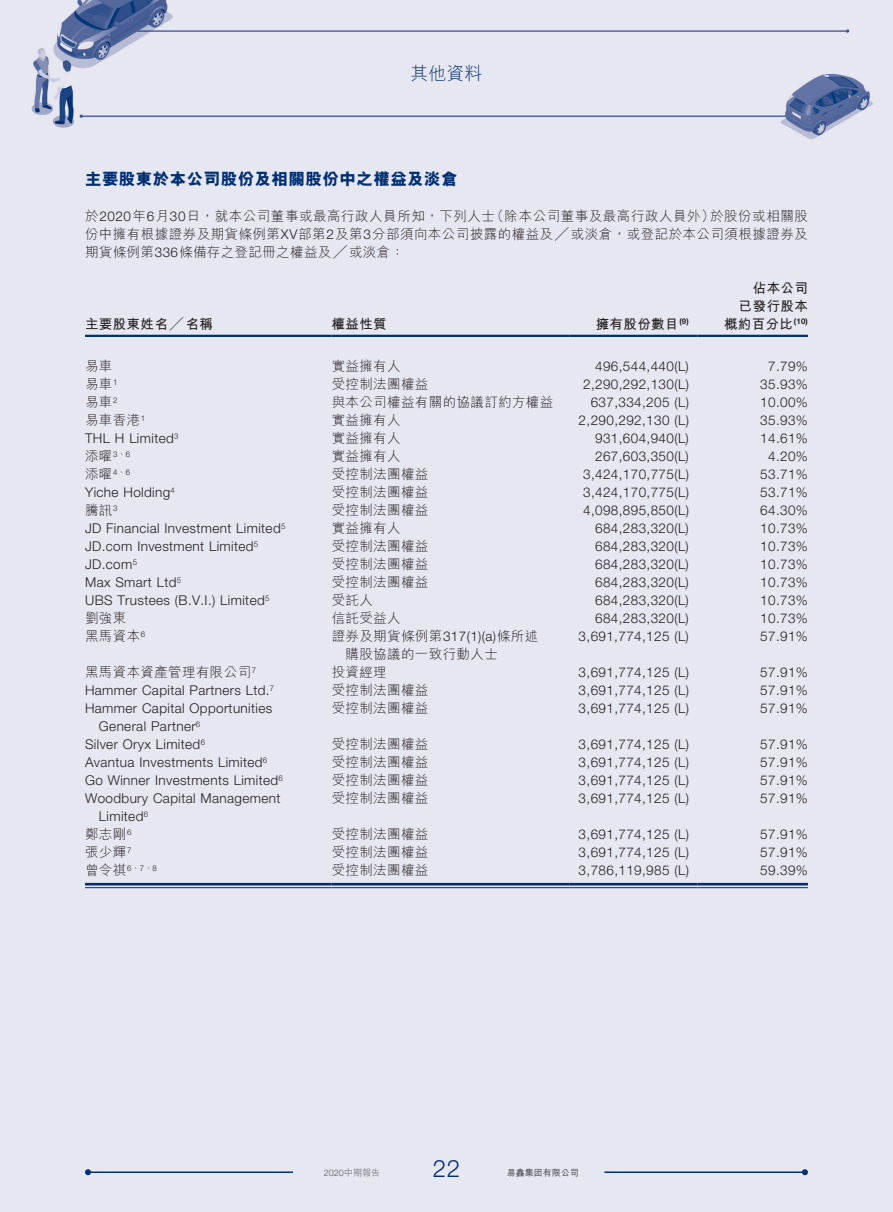
<style>
.page{position:relative;width:893px;height:1212px;background:#e7e7f1}
.page>*{position:absolute;margin:0;border:0;box-sizing:border-box;transform-origin:0 0}
.t1{font:300 24px "Helvetica Neue LT Std";color:#002f73}
.t2{font:300 18px "M Hei HK";color:#002f73}
.t3{font:800 16.5px "M Hei HK";letter-spacing:.03em;color:#002f73}
.t4{font:300 13.5px/18px "Helvetica Neue LT Std";letter-spacing:.03em;color:#231f20}
.t5{font:300 13.5px/18px "M Hei HK";letter-spacing:.03em;color:#231f20;text-align:justify}
.t6{font:700 13.5px/18px "M Hei HK";letter-spacing:.03em;color:#231f20;text-align:right}
.t7{font:300 9px "Helvetica Neue LT Std";color:#57585a}
.t8{font:700 9px "M Hei HK";color:#57585a}
.s1{font-family:"Helvetica Neue LT Std"}
.s2{font-family:"M Hei HK"}
</style>
<div class="page">
<hr style="left:604px;top:1171px;width:201px;height:2px;background:#002f73">
<svg style="left:802px;top:1169px;width:6px;height:6px"></svg>
<hr style="left:88px;top:1171px;width:205px;height:2px;background:#002f73">
<svg style="left:85px;top:1169px;width:6px;height:6px"></svg>
<img style="left:31px;top:0;width:842px;height:140px">
<hr style="left:85px;top:335px;width:247px;height:2px;background:#002f73">
<hr style="left:332px;top:335px;width:238px;height:2px;background:#002f73">
<hr style="left:570px;top:335px;width:127px;height:2px;background:#002f73">
<hr style="left:697px;top:335px;width:111px;height:2px;background:#002f73">
<hr style="left:85px;top:883px;width:247px;height:2px;background:#002f73">
<hr style="left:85px;top:887px;width:247px;height:1px;background:#002f73">
<hr style="left:332px;top:883px;width:238px;height:2px;background:#002f73">
<hr style="left:332px;top:887px;width:238px;height:1px;background:#002f73">
<hr style="left:570px;top:883px;width:127px;height:2px;background:#002f73">
<hr style="left:570px;top:887px;width:127px;height:1px;background:#002f73">
<hr style="left:697px;top:883px;width:111px;height:2px;background:#002f73">
<hr style="left:697px;top:887px;width:111px;height:1px;background:#002f73">
<h2 class="t2" style="left:410px;top:65px;width:73px">其他資料</h2>
<p class="t3" style="left:85px;top:170px;width:374px">主要股東於本公司股份及相關股份中之權益及淡倉</p>
<p class="t5" style="left:85px;top:207px;width:724px">於<span class="s1">2020</span>年<span class="s1">6</span>月<span class="s1">30</span>日，就本公司董事或最高行政人員所知，下列人士（除本公司董事及最高行政人員外）於股份或相關股份中擁有根據證券及期貨條例第<span class="s1">XV</span>部第<span class="s1">2</span>及第<span class="s1">3</span>分部須向本公司披露的權益及╱或淡倉，或登記於本公司須根據證券及期貨條例第<span class="s1">336</span>條備存之登記冊之權益及╱或淡倉：</p>
<p class="t6" style="left:85px;top:314px;width:129px">主要股東姓名╱名稱</p>
<p class="t6" style="left:332px;top:314px;width:57px">權益性質</p>
<p class="t6" style="left:596px;top:314px;width:95px">擁有股份數目<sup>(9)</sup></p>
<p class="t6" style="left:724px;top:278px;width:85px">佔本公司<br>已發行股本概約百分比<sup>(10)</sup></p>
<p class="t5" style="left:85px;top:357px;width:29px">易車</p>
<p class="t5" style="left:332px;top:357px;width:71px">實益擁有人</p>
<p class="t4" style="left:595px;top:357px;width:95px">496,544,440(L)</p>
<p class="t4" style="left:768px;top:357px;width:41px">7.79%</p>
<p class="t5" style="left:85px;top:375px;width:34px">易車<sup>1</sup></p>
<p class="t5" style="left:332px;top:375px;width:98px">受控制法團權益</p>
<p class="t4" style="left:583px;top:375px;width:107px">2,290,292,130(L)</p>
<p class="t4" style="left:760px;top:375px;width:49px">35.93%</p>
<p class="t5" style="left:85px;top:393px;width:34px">易車<sup>2</sup></p>
<p class="t5" style="left:332px;top:393px;width:223px">與本公司權益有關的協議訂約方權益</p>
<p class="t4" style="left:591px;top:393px;width:100px">637,334,205 (L)</p>
<p class="t4" style="left:760px;top:393px;width:49px">10.00%</p>
<p class="t5" style="left:85px;top:411px;width:62px">易車香港<sup>1</sup></p>
<p class="t5" style="left:332px;top:411px;width:71px">實益擁有人</p>
<p class="t4" style="left:579px;top:411px;width:112px">2,290,292,130 (L)</p>
<p class="t4" style="left:760px;top:411px;width:49px">35.93%</p>
<p class="t4" style="left:85px;top:429px;width:95px">THL H Limited<sup>3</sup></p>
<p class="t5" style="left:332px;top:429px;width:71px">實益擁有人</p>
<p class="t4" style="left:595px;top:429px;width:95px">931,604,940(L)</p>
<p class="t4" style="left:760px;top:429px;width:49px">14.61%</p>
<p class="t5" style="left:85px;top:447px;width:47px">添曜<sup>3</sup><sup>、</sup><sup>6</sup></p>
<p class="t5" style="left:332px;top:447px;width:71px">實益擁有人</p>
<p class="t4" style="left:595px;top:447px;width:95px">267,603,350(L)</p>
<p class="t4" style="left:768px;top:447px;width:41px">4.20%</p>
<p class="t5" style="left:85px;top:465px;width:47px">添曜<sup>4</sup><sup>、</sup><sup>6</sup></p>
<p class="t5" style="left:332px;top:465px;width:98px">受控制法團權益</p>
<p class="t4" style="left:583px;top:465px;width:107px">3,424,170,775(L)</p>
<p class="t4" style="left:760px;top:465px;width:49px">53.71%</p>
<p class="t4" style="left:85px;top:483px;width:91px">Yiche Holding<sup>4</sup></p>
<p class="t5" style="left:332px;top:483px;width:98px">受控制法團權益</p>
<p class="t4" style="left:583px;top:483px;width:107px">3,424,170,775(L)</p>
<p class="t4" style="left:760px;top:483px;width:49px">53.71%</p>
<p class="t5" style="left:85px;top:501px;width:34px">騰訊<sup>3</sup></p>
<p class="t5" style="left:332px;top:501px;width:98px">受控制法團權益</p>
<p class="t4" style="left:583px;top:501px;width:107px">4,098,895,850(L)</p>
<p class="t4" style="left:760px;top:501px;width:49px">64.30%</p>
<p class="t4" style="left:85px;top:519px;width:202px">JD Financial Investment Limited<sup>5</sup></p>
<p class="t5" style="left:332px;top:519px;width:71px">實益擁有人</p>
<p class="t4" style="left:595px;top:519px;width:95px">684,283,320(L)</p>
<p class="t4" style="left:760px;top:519px;width:49px">10.73%</p>
<p class="t4" style="left:85px;top:537px;width:175px">JD.com Investment Limited<sup>5</sup></p>
<p class="t5" style="left:332px;top:537px;width:98px">受控制法團權益</p>
<p class="t4" style="left:595px;top:537px;width:95px">684,283,320(L)</p>
<p class="t4" style="left:760px;top:537px;width:49px">10.73%</p>
<p class="t4" style="left:85px;top:555px;width:54px">JD.com<sup>5</sup></p>
<p class="t5" style="left:332px;top:555px;width:98px">受控制法團權益</p>
<p class="t4" style="left:595px;top:555px;width:95px">684,283,320(L)</p>
<p class="t4" style="left:760px;top:555px;width:49px">10.73%</p>
<p class="t4" style="left:85px;top:573px;width:98px">Max Smart Ltd<sup>5</sup></p>
<p class="t5" style="left:332px;top:573px;width:98px">受控制法團權益</p>
<p class="t4" style="left:595px;top:573px;width:95px">684,283,320(L)</p>
<p class="t4" style="left:760px;top:573px;width:49px">10.73%</p>
<p class="t4" style="left:85px;top:591px;width:186px">UBS Trustees (B.V.I.) Limited<sup>5</sup></p>
<p class="t5" style="left:332px;top:591px;width:43px">受託人</p>
<p class="t4" style="left:595px;top:591px;width:95px">684,283,320(L)</p>
<p class="t4" style="left:760px;top:591px;width:49px">10.73%</p>
<p class="t5" style="left:85px;top:609px;width:43px">劉強東</p>
<p class="t5" style="left:332px;top:609px;width:71px">信託受益人</p>
<p class="t4" style="left:595px;top:609px;width:95px">684,283,320(L)</p>
<p class="t4" style="left:760px;top:609px;width:49px">10.73%</p>
<p class="t5" style="left:85px;top:627px;width:62px">黑馬資本<sup>6</sup></p>
<p class="t5" style="left:346px;top:627px;width:194px;text-indent:-14px">證券及期貨條例第<span class="s1">317(1)(a)</span>條所述購股協議的一致行動人士</p>
<p class="t4" style="left:579px;top:627px;width:112px">3,691,774,125 (L)</p>
<p class="t4" style="left:760px;top:627px;width:49px">57.91%</p>
<p class="t5" style="left:85px;top:663px;width:173px">黑馬資本資產管理有限公司<sup>7</sup></p>
<p class="t5" style="left:332px;top:663px;width:57px">投資經理</p>
<p class="t4" style="left:579px;top:663px;width:112px">3,691,774,125 (L)</p>
<p class="t4" style="left:760px;top:663px;width:49px">57.91%</p>
<p class="t4" style="left:85px;top:681px;width:191px">Hammer Capital Partners Ltd.<sup>7</sup></p>
<p class="t5" style="left:332px;top:681px;width:98px">受控制法團權益</p>
<p class="t4" style="left:579px;top:681px;width:112px">3,691,774,125 (L)</p>
<p class="t4" style="left:760px;top:681px;width:49px">57.91%</p>
<p class="t4" style="left:99px;top:699px;width:175px;text-indent:-14px">Hammer Capital Opportunities<br>General Partner<sup>6</sup></p>
<p class="t5" style="left:332px;top:699px;width:98px">受控制法團權益</p>
<p class="t4" style="left:579px;top:699px;width:112px">3,691,774,125 (L)</p>
<p class="t4" style="left:760px;top:699px;width:49px">57.91%</p>
<p class="t4" style="left:85px;top:735px;width:122px">Silver Oryx Limited<sup>6</sup></p>
<p class="t5" style="left:332px;top:735px;width:98px">受控制法團權益</p>
<p class="t4" style="left:579px;top:735px;width:112px">3,691,774,125 (L)</p>
<p class="t4" style="left:760px;top:735px;width:49px">57.91%</p>
<p class="t4" style="left:85px;top:753px;width:184px">Avantua Investments Limited<sup>6</sup></p>
<p class="t5" style="left:332px;top:753px;width:98px">受控制法團權益</p>
<p class="t4" style="left:579px;top:753px;width:112px">3,691,774,125 (L)</p>
<p class="t4" style="left:760px;top:753px;width:49px">57.91%</p>
<p class="t4" style="left:85px;top:771px;width:199px">Go Winner Investments Limited<sup>6</sup></p>
<p class="t5" style="left:332px;top:771px;width:98px">受控制法團權益</p>
<p class="t4" style="left:579px;top:771px;width:112px">3,691,774,125 (L)</p>
<p class="t4" style="left:760px;top:771px;width:49px">57.91%</p>
<p class="t4" style="left:99px;top:789px;width:183px;text-indent:-14px">Woodbury Capital Management<br>Limited<sup>6</sup></p>
<p class="t5" style="left:332px;top:789px;width:98px">受控制法團權益</p>
<p class="t4" style="left:579px;top:789px;width:112px">3,691,774,125 (L)</p>
<p class="t4" style="left:760px;top:789px;width:49px">57.91%</p>
<p class="t5" style="left:85px;top:825px;width:48px">鄭志剛<sup>6</sup></p>
<p class="t5" style="left:332px;top:825px;width:98px">受控制法團權益</p>
<p class="t4" style="left:579px;top:825px;width:112px">3,691,774,125 (L)</p>
<p class="t4" style="left:760px;top:825px;width:49px">57.91%</p>
<p class="t5" style="left:85px;top:843px;width:48px">張少輝<sup>7</sup></p>
<p class="t5" style="left:332px;top:843px;width:98px">受控制法團權益</p>
<p class="t4" style="left:579px;top:843px;width:112px">3,691,774,125 (L)</p>
<p class="t4" style="left:760px;top:843px;width:49px">57.91%</p>
<p class="t5" style="left:85px;top:861px;width:73px">曾令祺<sup>6</sup><sup>、</sup><sup>7</sup><sup>、</sup><sup>8</sup></p>
<p class="t5" style="left:332px;top:861px;width:98px">受控制法團權益</p>
<p class="t4" style="left:579px;top:861px;width:112px">3,786,119,985 (L)</p>
<p class="t4" style="left:760px;top:861px;width:49px">59.39%</p>
<p class="t7" style="left:324px;top:1167px;width:58px">2020<span class="s2">中期報告</span></p>
<h1 class="t1" style="left:433px;top:1153px;width:29px">22</h1>
<p class="t8" style="left:507px;top:1166px;width:73px">易鑫集团有限公司</p>
</div>
